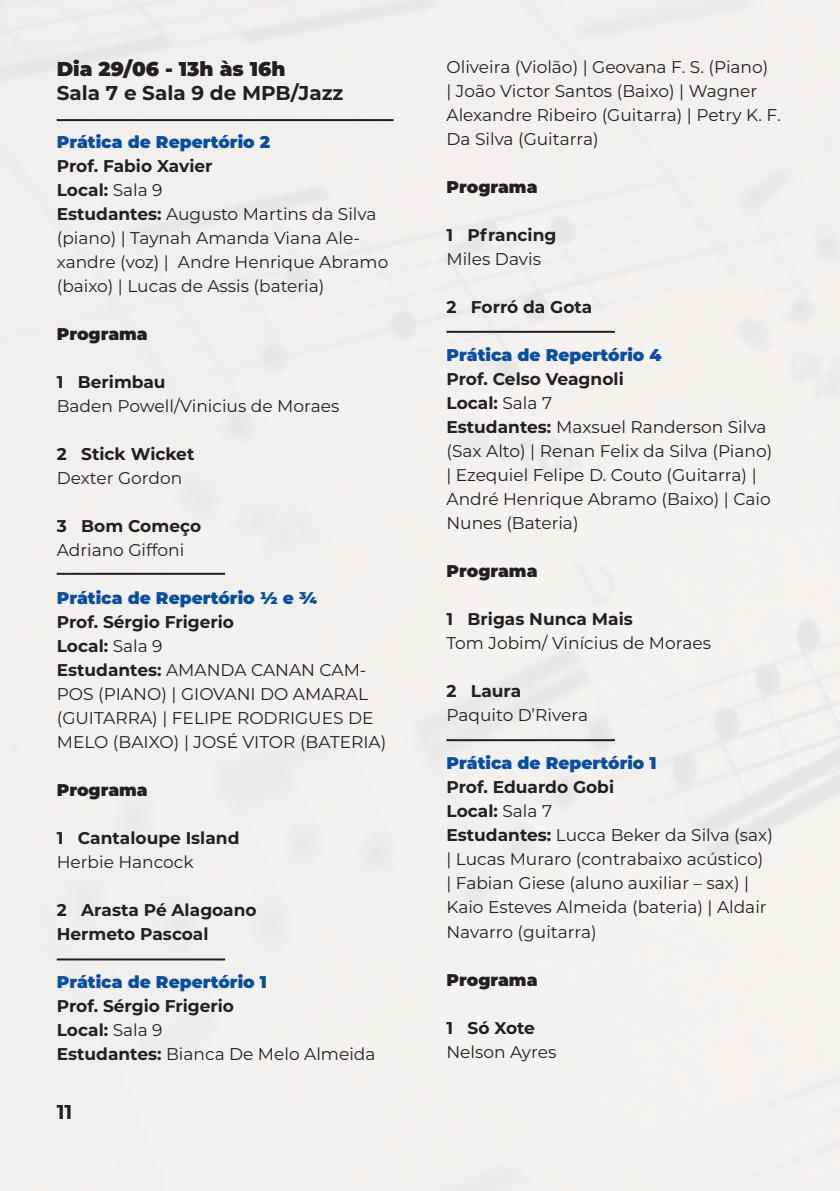
<style>
.page{position:relative;width:840px;height:1191px;background:#fff}
.page>*{position:absolute;margin:0;border:0;box-sizing:border-box;transform-origin:0 0}
.Texto{font:700 20px "Montserrat";color:#231f20}
.Texto-2{font:900 20px "Montserrat";color:#231f20}
.Texto-3{font:17px/24px "Montserrat";color:#231f20}
.Texto-4{font:700 17px "Montserrat";color:#231f20}
.Texto-5{font:900 17px "Montserrat";color:#0a4f9e}
.Texto-6{font:900 17px "Montserrat";color:#231f20}
.s1{font-weight:400}
.s2{font-weight:700}
</style>
<div class="page">
<div style="left:0;top:0;width:839px;height:1191px;background:#f3f1ef"></div>
<hr style="left:57px;top:119px;width:336px;height:2px;background:#231f20">
<hr style="left:57px;top:573px;width:168px;height:2px;background:#231f20">
<hr style="left:446px;top:331px;width:168px;height:2px;background:#231f20">
<hr style="left:446px;top:739px;width:168px;height:2px;background:#231f20">
<hr style="left:57px;top:958px;width:168px;height:2px;background:#231f20">
<p class="Texto-2" style="left:57px;top:54px;width:230px">Dia 29/06 - 13h às 16h</p>
<p class="Texto" style="left:57px;top:79px;width:288px">Sala 7 e Sala 9 de MPB/Jazz</p>
<p class="Texto-5" style="left:57px;top:129px;width:215px">Prática de Repertório 2</p>
<p class="Texto-4" style="left:57px;top:154px;width:157px">Prof. Fabio Xavier</p>
<p class="Texto-4" style="left:57px;top:178px;width:107px">Local: <span class="s1">Sala 9</span></p>
<p class="Texto-3" style="left:57px;top:201px;width:333px"><span class="s2">Estudantes:</span> Augusto Martins da Silva (piano) | Taynah Amanda Viana Ale&shy;xandre (voz) | Andre Henrique Abramo (baixo) | Lucas de Assis (bateria)</p>
<p class="Texto-6" style="left:57px;top:321px;width:92px">Programa</p>
<p class="Texto-4" style="left:57px;top:370px;width:110px">1 Berimbau</p>
<p class="Texto-3" style="left:57px;top:393px;width:284px">Baden Powell/Vinicius de Moraes</p>
<p class="Texto-4" style="left:57px;top:442px;width:139px">2 Stick Wicket</p>
<p class="Texto-3" style="left:57px;top:465px;width:127px">Dexter Gordon</p>
<p class="Texto-4" style="left:57px;top:514px;width:146px">3 Bom Começo</p>
<p class="Texto-3" style="left:57px;top:537px;width:129px">Adriano Giffoni</p>
<p class="Texto-5" style="left:57px;top:585px;width:262px">Prática de Repertório ½ e ¾</p>
<p class="Texto-4" style="left:57px;top:610px;width:179px">Prof. Sérgio Frigerio</p>
<p class="Texto-4" style="left:57px;top:634px;width:107px">Local: <span class="s1">Sala 9</span></p>
<p class="Texto-3" style="left:57px;top:657px;width:331px"><span class="s2">Estudantes:</span> AMANDA CANAN CAM-<br>POS (PIANO) | GIOVANI DO AMARAL (GUITARRA) | FELIPE RODRIGUES DE<br>MELO (BAIXO) | JOSÉ VITOR (BATERIA)</p>
<p class="Texto-6" style="left:57px;top:777px;width:92px">Programa</p>
<p class="Texto-4" style="left:57px;top:826px;width:184px">1 Cantaloupe Island</p>
<p class="Texto-3" style="left:57px;top:849px;width:138px">Herbie Hancock</p>
<p class="Texto-4" style="left:57px;top:898px;width:201px">2 Arasta Pé Alagoano</p>
<p class="Texto-4" style="left:57px;top:922px;width:153px">Hermeto Pascoal</p>
<p class="Texto-5" style="left:57px;top:969px;width:212px">Prática de Repertório 1</p>
<p class="Texto-4" style="left:57px;top:994px;width:179px">Prof. Sérgio Frigerio</p>
<p class="Texto-4" style="left:57px;top:1018px;width:107px">Local: <span class="s1">Sala 9</span></p>
<p class="Texto-3" style="left:57px;top:1041px;width:320px"><span class="s2">Estudantes:</span> Bianca De Melo Almeida</p>
<p class="Texto" style="left:57px;top:1097px;width:17px">11</p>
<p class="Texto-3" style="left:446px;top:55px;width:335px">Oliveira (Violão) | Geovana F. S. (Piano)<br>| João Victor Santos (Baixo) | Wagner Alexandre Ribeiro (Guitarra) | Petry K. F.<br>Da Silva (Guitarra)</p>
<p class="Texto-6" style="left:446px;top:174px;width:92px">Programa</p>
<p class="Texto-4" style="left:446px;top:223px;width:111px">1 Pfrancing</p>
<p class="Texto-3" style="left:446px;top:247px;width:96px">Miles Davis</p>
<p class="Texto-4" style="left:446px;top:295px;width:147px">2 Forró da Gota</p>
<p class="Texto-5" style="left:446px;top:342px;width:217px">Prática de Repertório 4</p>
<p class="Texto-4" style="left:446px;top:367px;width:179px">Prof. Celso Veagnoli</p>
<p class="Texto-4" style="left:446px;top:391px;width:107px">Local: <span class="s1">Sala 7</span></p>
<p class="Texto-3" style="left:446px;top:415px;width:327px"><span class="s2">Estudantes:</span> Maxsuel Randerson Silva (Sax Alto) | Renan Felix da Silva (Piano) | Ezequiel Felipe D. Couto (Guitarra) | André Henrique Abramo (Baixo) | Caio Nunes (Bateria)</p>
<p class="Texto-6" style="left:446px;top:558px;width:92px">Programa</p>
<p class="Texto-4" style="left:446px;top:607px;width:188px">1 Brigas Nunca Mais</p>
<p class="Texto-3" style="left:446px;top:631px;width:266px">Tom Jobim/ Vinícius de Moraes</p>
<p class="Texto-4" style="left:446px;top:679px;width:76px">2 Laura</p>
<p class="Texto-3" style="left:446px;top:703px;width:143px">Paquito D’Rivera</p>
<p class="Texto-5" style="left:446px;top:750px;width:212px">Prática de Repertório 1</p>
<p class="Texto-4" style="left:446px;top:775px;width:169px">Prof. Eduardo Gobi</p>
<p class="Texto-4" style="left:446px;top:799px;width:107px">Local: <span class="s1">Sala 7</span></p>
<p class="Texto-3" style="left:446px;top:823px;width:328px"><span class="s2">Estudantes:</span> Lucca Beker da Silva (sax) | Lucas Muraro (contrabaixo acústico)<br>| Fabian Giese (aluno auxiliar – sax) | Kaio Esteves Almeida (bateria) | Aldair Navarro (guitarra)</p>
<p class="Texto-6" style="left:446px;top:966px;width:92px">Programa</p>
<p class="Texto-4" style="left:446px;top:1015px;width:90px">1 Só Xote</p>
<p class="Texto-3" style="left:446px;top:1039px;width:111px">Nelson Ayres</p>
</div>
